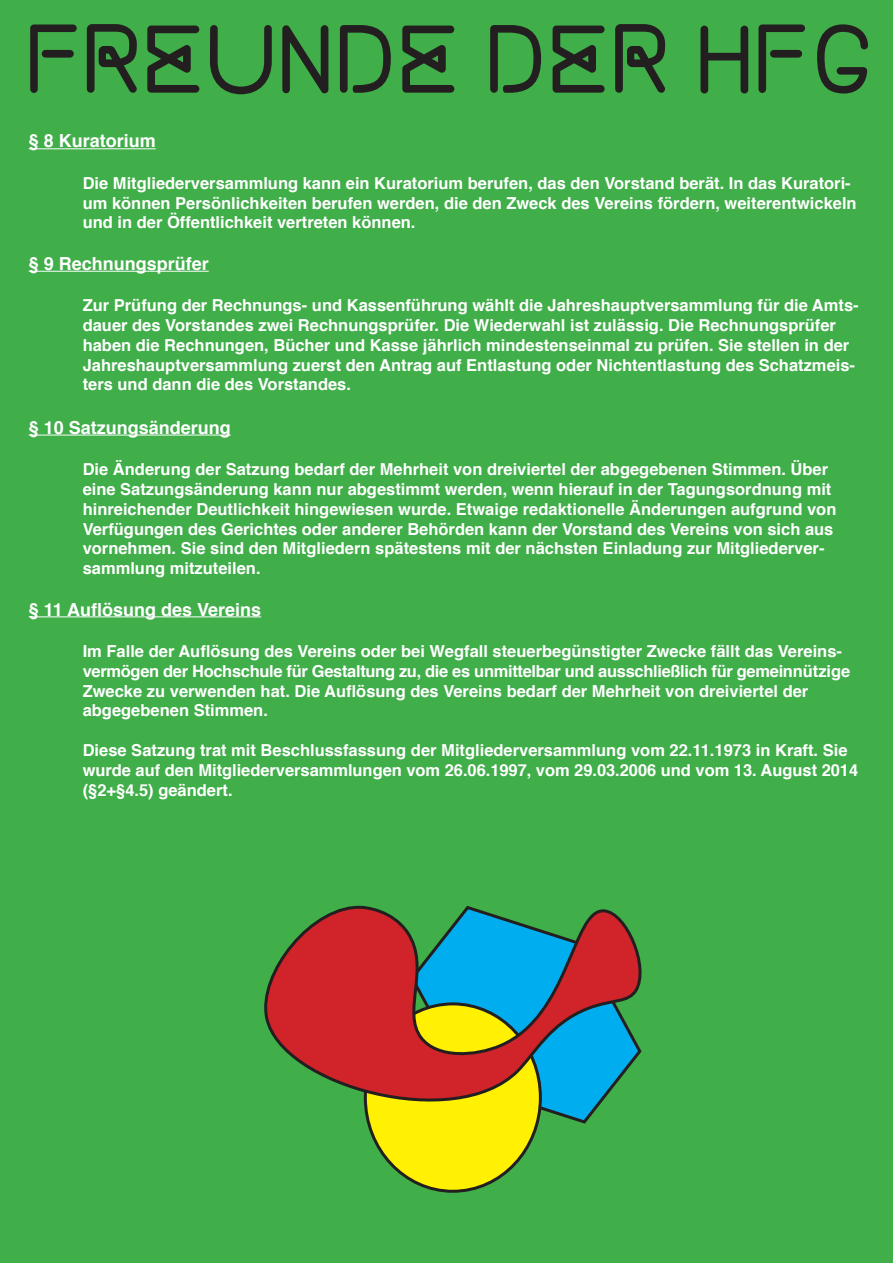
<style>
.page{position:relative;width:893px;height:1263px;background:#40ae49}
.page>*{position:absolute;margin:0;border:0;box-sizing:border-box;transform-origin:0 0}
.t1{font:96px "SS15 Chen Li Regular";letter-spacing:.01em;color:#231f20}
.t2{font:700 18px "Helvetica";color:#fff}
.t3{font:700 16.5px/19.8px "Helvetica";color:#fff}
.t4{font:700 16.5px/19.8px "Helvetica";letter-spacing:-.02em;color:#fff}
</style>
<div class="page">
<div style="left:365px;top:1004px;width:175px;height:187px;background:#fff101;border-radius:50%"></div>
<svg style="left:257px;top:904px;width:392px;height:233px;background:#7b7b55"></svg>
<hr style="left:29px;top:148px;width:127px;height:1px;background:#fff">
<hr style="left:29px;top:271px;width:180px;height:1px;background:#fff">
<hr style="left:29px;top:435px;width:202px;height:1px;background:#fff">
<hr style="left:29px;top:616px;width:232px;height:1px;background:#fff">
<p class="t1" style="left:24px;top:16px;width:850px">FREUNDE DER HFG</p>
<p class="t2" style="left:29px;top:127px;width:129px">§ 8 Kuratorium</p>
<p class="t3" style="left:83px;top:173px;width:775px">Die Mitgliederversammlung kann ein Kuratorium berufen, das den Vorstand berät. In das Kuratori&shy;um können Persönlichkeiten berufen werden, die den Zweck des Vereins fördern, weiterentwickeln und in der Öffentlichkeit vertreten können.</p>
<p class="t2" style="left:29px;top:249px;width:182px">§ 9 Rechnungsprüfer</p>
<p class="t3" style="left:83px;top:296px;width:777px">Zur Prüfung der Rechnungs- und Kassenführung wählt die Jahreshauptversammlung für die Amts-</p>
<p class="t3" style="left:83px;top:316px;width:774px">dauer des Vorstandes zwei Rechnungsprüfer. Die Wiederwahl ist zulässig. Die Rechnungsprüfer haben die Rechnungen, Bücher und Kasse jährlich mindestenseinmal zu prüfen. Sie stellen in der<br>Jahreshauptversammlung zuerst den Antrag auf Entlastung oder Nichtentlastung des Schatzmeis-</p>
<p class="t3" style="left:83px;top:375px;width:270px">ters und dann die des Vorstandes.</p>
<p class="t2" style="left:29px;top:413px;width:204px">§ 10 Satzungsänderung</p>
<p class="t3" style="left:83px;top:460px;width:747px">Die Änderung der Satzung bedarf der Mehrheit von dreiviertel der abgegebenen Stimmen. Über</p>
<p class="t3" style="left:83px;top:479px;width:750px">eine Satzungsänderung kann nur abgestimmt werden, wenn hierauf in der Tagungsordnung mit</p>
<p class="t3" style="left:83px;top:499px;width:755px">hinreichender Deutlichkeit hingewiesen wurde. Etwaige redaktionelle Änderungen aufgrund von<br>Verfügungen des Gerichtes oder anderer Behörden kann der Vorstand des Vereins von sich aus</p>
<p class="t3" style="left:83px;top:539px;width:743px">vornehmen. Sie sind den Mitgliedern spätestens mit der nächsten Einladung zur Mitgliederver-</p>
<p class="t3" style="left:83px;top:559px;width:179px">sammlung mitzuteilen.</p>
<p class="t2" style="left:29px;top:595px;width:234px">§ 11 Auflösung des Vereins</p>
<p class="t3" style="left:83px;top:641px;width:761px">Im Falle der Auflösung des Vereins oder bei Wegfall steuerbegünstigter Zwecke fällt das Vereins-</p>
<p class="t4" style="left:83px;top:661px;width:769px">vermögen der Hochschule für Gestaltung zu, die es unmittelbar und ausschließlich für gemeinnützige<br>Zwecke zu verwenden hat. Die Auflösung des Vereins bedarf der Mehrheit von dreiviertel der</p>
<p class="t3" style="left:83px;top:701px;width:187px">abgegebenen Stimmen.</p>
<p class="t3" style="left:83px;top:740px;width:777px">Diese Satzung trat mit Beschlussfassung der Mitgliederversammlung vom 22.11.1973 in Kraft. Sie wurde auf den Mitgliederversammlungen vom 26.06.1997, vom 29.03.2006 und vom 13. August 2014 (§2+§4.5) geändert.</p>
</div>
